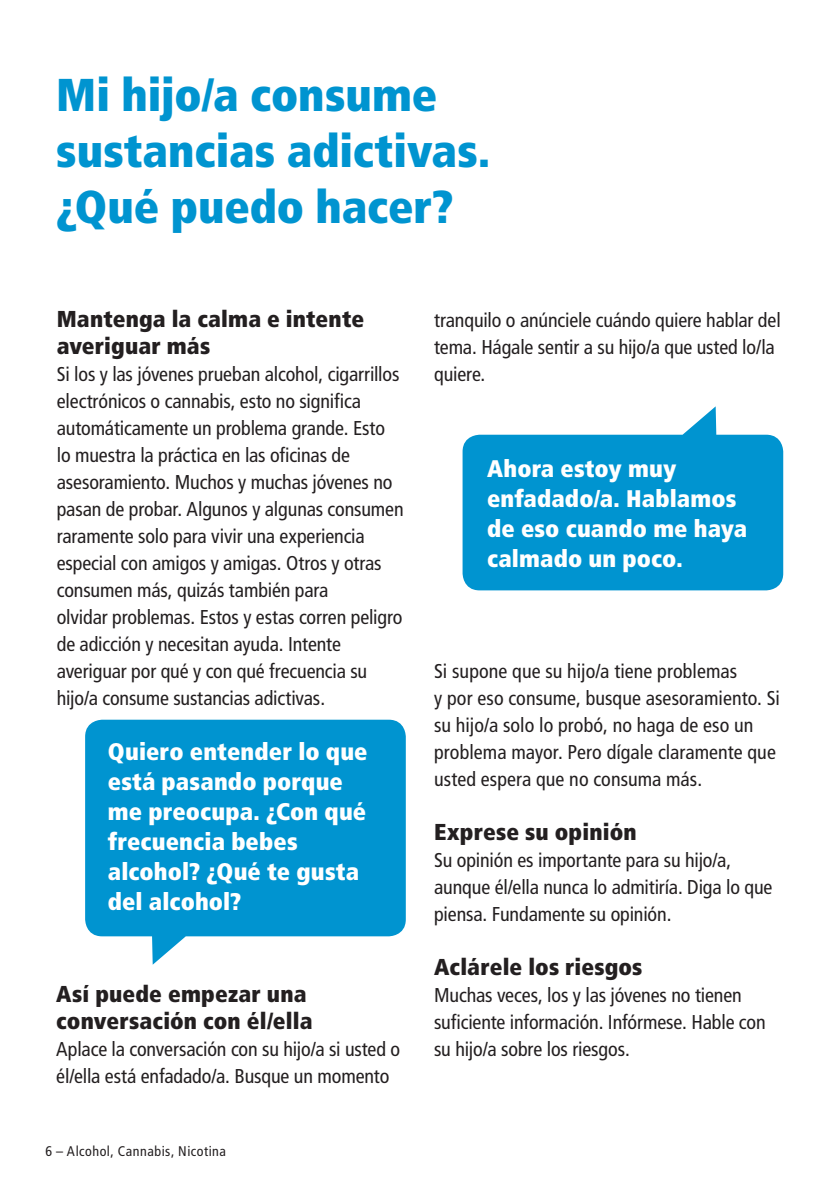
<style>
.page{position:relative;width:840px;height:1191px;background:#fff}
.page>*{position:absolute;margin:0;border:0;box-sizing:border-box;transform-origin:0 0}
.t1{font:900 condensed 46px/56px "Frutiger";color:#0094d0}
.t2{font:900 condensed 24px/30px "Frutiger";letter-spacing:.005em;color:#fff}
.t3{font:900 condensed 23px/27px "Frutiger";letter-spacing:.005em;color:#231f20}
.t4{font:condensed 20px/27px "Frutiger";letter-spacing:-.005em;color:#231f20}
.t5{font:condensed 14px "Frutiger";letter-spacing:.035em;color:#231f20}
</style>
<div class="page">
<svg style="left:85px;top:719px;width:320px;height:245px;background:#1ca0d5"></svg>
<svg style="left:462px;top:406px;width:320px;height:184px;background:#27a4d7"></svg>
<h1 class="t1" style="left:56px;top:66px;width:435px">Mi hijo/a consume sustancias adictivas. ¿Qué puedo hacer?</h1>
<p class="t3" style="left:57px;top:305px;width:309px">Mantenga la calma e intente averiguar más</p>
<p class="t4" style="left:57px;top:360px;width:348px">Si los y las jóvenes prueban alcohol, cigarrillos electrónicos o cannabis, esto no significa automáticamente un problema grande. Esto lo muestra la práctica en las oficinas de asesoramiento. Muchos y muchas jóvenes no pasan de probar. Algunos y algunas consumen raramente solo para vivir una experiencia especial con amigos y amigas. Otros y otras consumen más, quizás también para<br>olvidar problemas. Estos y estas corren peligro de adicción y necesitan ayuda. Intente averiguar por qué y con qué frecuencia su hijo/a consume sustancias adictivas.</p>
<p class="t2" style="left:108px;top:737px;width:261px">Quiero entender lo que está pasando porque me preocupa. ¿Con qué frecuencia bebes alcohol? ¿Qué te gusta del alcohol?</p>
<p class="t3" style="left:56px;top:980px;width:257px">Así puede empezar una conversación con él/ella</p>
<p class="t4" style="left:56px;top:1035px;width:345px">Aplace la conversación con su hijo/a si usted o él/ella está enfadado/a. Busque un momento</p>
<p class="t5" style="left:45px;top:1143px;width:182px">6 – Alcohol, Cannabis, Nicotina</p>
<p class="t4" style="left:434px;top:306px;width:348px">tranquilo o anúnciele cuándo quiere hablar del tema. Hágale sentir a su hijo/a que usted lo/la quiere.</p>
<p class="t2" style="left:487px;top:453px;width:261px">Ahora estoy muy enfadado/a. Hablamos de eso cuando me haya calmado un poco.</p>
<p class="t4" style="left:434px;top:657px;width:347px">Si supone que su hijo/a tiene problemas<br>y por eso consume, busque asesoramiento. Si su hijo/a solo lo probó, no haga de eso un problema mayor. Pero dígale claramente que usted espera que no consuma más.</p>
<p class="t3" style="left:434px;top:818px;width:204px">Exprese su opinión</p>
<p class="t4" style="left:434px;top:846px;width:339px">Su opinión es importante para su hijo/a, aunque él/ella nunca lo admitiría. Diga lo que piensa. Fundamente su opinión.</p>
<p class="t3" style="left:434px;top:953px;width:210px">Aclárele los riesgos</p>
<p class="t4" style="left:434px;top:981px;width:333px">Muchas veces, los y las jóvenes no tienen suficiente información. Infórmese. Hable con su hijo/a sobre los riesgos.</p>
</div>
